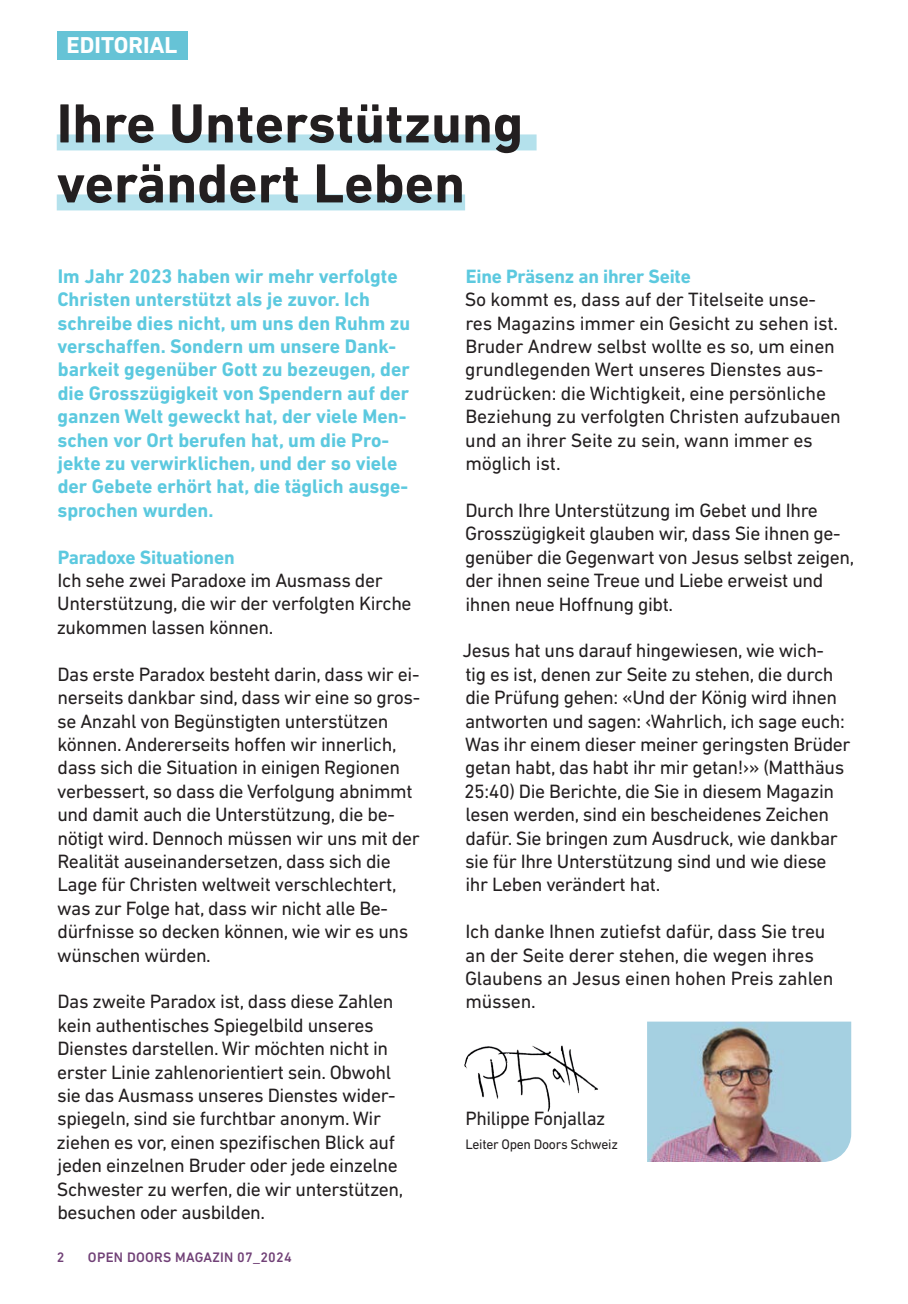
<style>
.page{position:relative;width:908px;height:1304px;background:#fff}
.page>*{position:absolute;margin:0;border:0;box-sizing:border-box;transform-origin:0 0}
._1_Main_Title_DIN_Next_LT_Bold_28pt_Blac_{font:700 56px/60px "DIN Next LT Pro";color:#231f20}
.t1{font:700 23.4px "DIN Next LT Pro";color:#fff}
._2_Lead_DIN_Next_LT_Pro_Bold_10pt{font:700 20px/23.4px "DIN Next LT Pro";color:#5cc9df}
._5_Current_Text_DIN_Next_LT_Pro_Reg_9_8pt{font:19.6px/23.4px "DIN Next LT Pro";letter-spacing:-.02em;color:#231f20}
._4_Intertitle_DIN_Next_LT_Pro_Bold_9_8pt{font:700 19.6px "DIN Next LT Pro";letter-spacing:-.01em;color:#5cc9df}
.t2{font:500 14px "DIN Next LT Pro";letter-spacing:.02em;color:#714177}
._5_Current_Text_DIN_Next_LT_Pro_Reg_9_8pt-2{font:14px "DIN Next LT Pro";letter-spacing:-.02em;color:#231f20}
</style>
<div class="page">
<div style="left:57px;top:31px;width:130px;height:29px;background:#66c3d6"></div>
<div style="left:57px;top:134px;width:479px;height:16px;background:#b4e1ec"></div>
<div style="left:57px;top:194px;width:408px;height:16px;background:#b4e1ec"></div>
<img style="left:647px;top:1022px;width:203px;height:140px">
<img style="left:464px;top:1045px;width:134px;height:67px">
<p class="t1" style="left:67px;top:31px;width:112px">EDITORIAL</p>
<p class="_1_Main_Title_DIN_Next_LT_Bold_28pt_Blac_" style="left:57px;top:93px;width:468px">Ihre Unterstützung verändert Leben</p>
<p class="_2_Lead_DIN_Next_LT_Pro_Bold_10pt" style="left:57px;top:264px;width:354px">Im Jahr 2023 haben wir mehr verfolgte Christen unterstützt als je zuvor. Ich schreibe dies nicht, um uns den Ruhm zu verschaffen. Sondern um unsere Dank&shy;barkeit gegenüber Gott zu bezeugen, der die Grosszügigkeit von Spendern auf der ganzen Welt geweckt hat, der viele Men&shy;schen vor Ort berufen hat, um die Pro&shy;jekte zu verwirklichen, und der so viele der Gebete erhört hat, die täglich ausge&shy;sprochen wurden.</p>
<p class="_4_Intertitle_DIN_Next_LT_Pro_Bold_9_8pt" style="left:58px;top:546px;width:178px">Paradoxe Situationen</p>
<p class="_5_Current_Text_DIN_Next_LT_Pro_Reg_9_8pt" style="left:57px;top:568px;width:356px">Ich sehe zwei Paradoxe im Ausmass der<br>Unterstützung, die wir der verfolgten Kirche zukommen lassen können.</p>
<p class="_5_Current_Text_DIN_Next_LT_Pro_Reg_9_8pt" style="left:57px;top:662px;width:364px">Das erste Paradox besteht darin, dass wir ei&shy;nerseits dankbar sind, dass wir eine so gros&shy;se Anzahl von Begünstigten unterstützen können. Andererseits hoffen wir innerlich, dass sich die Situation in einigen Regionen verbessert, so dass die Verfolgung abnimmt und damit auch die Unterstützung, die be&shy;nötigt wird. Dennoch müssen wir uns mit der Realität auseinandersetzen, dass sich die Lage für Christen weltweit verschlechtert, was zur Folge hat, dass wir nicht alle Be&shy;dürfnisse so decken können, wie wir es uns wünschen würden.</p>
<p class="_5_Current_Text_DIN_Next_LT_Pro_Reg_9_8pt" style="left:57px;top:990px;width:348px">Das zweite Paradox ist, dass diese Zahlen kein authentisches Spiegelbild unseres Dienstes darstellen. Wir möchten nicht in erster Linie zahlenorientiert sein. Obwohl sie das Ausmass unseres Dienstes wider&shy;spiegeln, sind sie furchtbar anonym. Wir ziehen es vor, einen spezifischen Blick auf jeden einzelnen Bruder oder jede einzelne Schwester zu werfen, die wir unterstützen, besuchen oder ausbilden.</p>
<p class="t2" style="left:57px;top:1249px;width:9px">2</p>
<p class="t2" style="left:88px;top:1249px;width:205px">OPEN DOORS MAGAZIN 07_2024</p>
<p class="_4_Intertitle_DIN_Next_LT_Pro_Bold_9_8pt" style="left:465px;top:265px;width:226px">Eine Präsenz an ihrer Seite</p>
<p class="_5_Current_Text_DIN_Next_LT_Pro_Reg_9_8pt" style="left:464px;top:288px;width:378px">So kommt es, dass auf der Titelseite unse&shy;res Magazins immer ein Gesicht zu sehen ist.<br>Bruder Andrew selbst wollte es so, um einen grundlegenden Wert unseres Dienstes aus&shy;zudrücken: die Wichtigkeit, eine persönliche Beziehung zu verfolgten Christen aufzubauen und an ihrer Seite zu sein, wann immer es möglich ist.</p>
<p class="_5_Current_Text_DIN_Next_LT_Pro_Reg_9_8pt" style="left:465px;top:498px;width:390px">Durch Ihre Unterstützung im Gebet und Ihre Grosszügigkeit glauben wir, dass Sie ihnen ge&shy;genüber die Gegenwart von Jesus selbst zeigen, der ihnen seine Treue und Liebe erweist und ihnen neue Hoffnung gibt.</p>
<p class="_5_Current_Text_DIN_Next_LT_Pro_Reg_9_8pt" style="left:462px;top:639px;width:389px">Jesus hat uns darauf hingewiesen, wie wich-<br>tig es ist, denen zur Seite zu stehen, die durch die Prüfung gehen: «Und der König wird ihnen antworten und sagen: ‹Wahrlich, ich sage euch:<br>Was ihr einem dieser meiner geringsten Brüder getan habt, das habt ihr mir getan!›» (Matthäus 25:40) Die Berichte, die Sie in diesem Magazin lesen werden, sind ein bescheidenes Zeichen dafür. Sie bringen zum Ausdruck, wie dankbar sie für Ihre Unterstützung sind und wie diese ihr Leben verändert hat.</p>
<p class="_5_Current_Text_DIN_Next_LT_Pro_Reg_9_8pt" style="left:465px;top:920px;width:370px">Ich danke Ihnen zutiefst dafür, dass Sie treu an der Seite derer stehen, die wegen ihres Glaubens an Jesus einen hohen Preis zahlen müssen.</p>
<p class="_5_Current_Text_DIN_Next_LT_Pro_Reg_9_8pt" style="left:465px;top:1107px;width:141px">Philippe Fonjallaz</p>
<p class="_5_Current_Text_DIN_Next_LT_Pro_Reg_9_8pt-2" style="left:465px;top:1136px;width:154px">Leiter Open Doors Schweiz</p>
</div>
